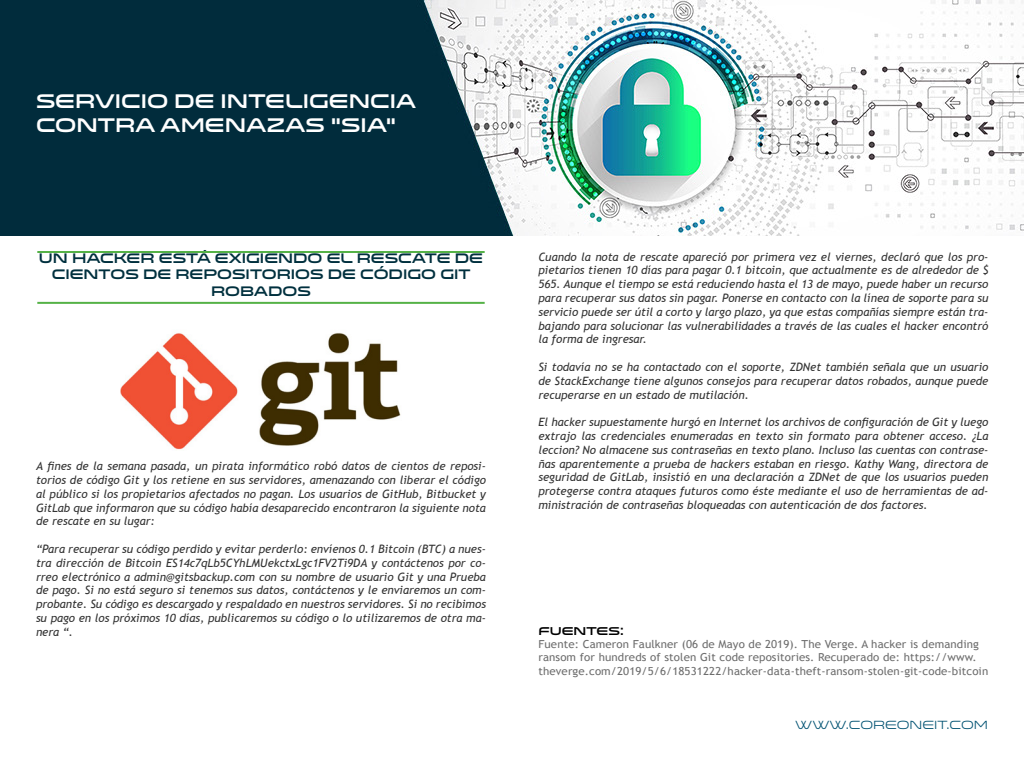
<style>
.page{position:relative;width:1024px;height:768px;background:#fff}
.page>*{position:absolute;margin:0;border:0;box-sizing:border-box;transform-origin:0 0}
.t1{font:20px/24px "Venera 900";color:#fff}
.t2{font:14px/16.8px "Venera 900";color:#00303e;text-align:center}
.t3{font:12px "Venera 500";color:#005272}
.t4{font:italic 11.5px/13.8px "Trebuchet MS";color:#333;text-align:justify}
.t5{font:11.5px "Venera 900";color:#000;scale:1.04 1}
.t6{font:11px/13.2px "Trebuchet MS";letter-spacing:.01em;color:#6e6e6e;scale:1.04 1}
</style>
<div class="page">
<img style="left:0;top:0;width:1024px;height:236px">
<hr style="left:37px;top:251px;width:448px;height:2px;background:#55b247">
<hr style="left:37px;top:302px;width:448px;height:2px;background:#55b247">
<img style="left:120px;top:332px;width:281px;height:118px">
<h1 class="t1" style="left:36px;top:89px;width:382px">SERVICIO DE INTELIGENCIA<br>CONTRA AMENAZAS “SIA”</h1>
<p class="t2" style="left:39px;top:250px;width:446px">UN HACKER ESTÁ EXIGIENDO EL RESCATE DE<br>CIENTOS DE REPOSITORIOS DE CÓDIGO GIT<br>ROBADOS</p>
<p class="t4" style="left:538px;top:250px;width:452px">Cuando la nota de rescate apareció por primera vez el viernes, declaró que los pro&shy;pietarios tienen 10 días para pagar 0.1 bitcoin, que actualmente es de alrededor de $ 565. Aunque el tiempo se está reduciendo hasta el 13 de mayo, puede haber un recurso para recuperar sus datos sin pagar. Ponerse en contacto con la línea de soporte para su servicio puede ser útil a corto y largo plazo, ya que estas compañías siempre están tra&shy;bajando para solucionar las vulnerabilidades a través de las cuales el hacker encontró la forma de ingresar.</p>
<p class="t4" style="left:538px;top:360px;width:451px">Si todavía no se ha contactado con el soporte, ZDNet también señala que un usuario de StackExchange tiene algunos consejos para recuperar datos robados, aunque puede recuperarse en un estado de mutilación.</p>
<p class="t4" style="left:538px;top:415px;width:452px">El hacker supuestamente hurgó en Internet los archivos de configuración de Git y luego extrajo las credenciales enumeradas en texto sin formato para obtener acceso. ¿La leccion? No almacene sus contraseñas en texto plano. Incluso las cuentas con contrase&shy;ñas aparentemente a prueba de hackers estaban en riesgo. Kathy Wang, directora de seguridad de GitLab, insistió en una declaración a ZDNet de que los usuarios pueden protegerse contra ataques futuros como éste mediante el uso de herramientas de ad&shy;ministración de contraseñas bloqueadas con autenticación de dos factores.</p>
<p class="t4" style="left:36px;top:459px;width:452px">A fines de la semana pasada, un pirata informático robó datos de cientos de reposi&shy;torios de código Git y los retiene en sus servidores, amenazando con liberar el código al público si los propietarios afectados no pagan. Los usuarios de GitHub, Bitbucket y GitLab que informaron que su código había desaparecido encontraron la siguiente nota de rescate en su lugar:</p>
<p class="t4" style="left:36px;top:542px;width:452px">“Para recuperar su código perdido y evitar perderlo: envíenos 0.1 Bitcoin (BTC) a nues&shy;tra dirección de Bitcoin ES14c7qLb5CYhLMUekctxLgc1FV2Ti9DA y contáctenos por co&shy;rreo electrónico a admin@gitsbackup.com con su nombre de usuario Git y una Prueba de pago. Si no está seguro si tenemos sus datos, contáctenos y le enviaremos un com&shy;probante. Su código es descargado y respaldado en nuestros servidores. Si no recibimos su pago en los próximos 10 días, publicaremos su código o lo utilizaremos de otra ma&shy;nera “.</p>
<p class="t5" style="left:538px;top:624px;width:84px">FUENTES:</p>
<p class="t6" style="left:538px;top:637px;width:434px">Fuente: Cameron Faulkner (06 de Mayo de 2019). The Verge. A hacker is demanding ransom for hundreds of stolen Git code repositories. Recuperado de: https://www. theverge.com/2019/5/6/18531222/hacker-data-theft-ransom-stolen-git-code-bitcoin</p>
<p class="t3" style="left:795px;top:718px;width:194px">WWW.COREONEIT.COM</p>
</div>
